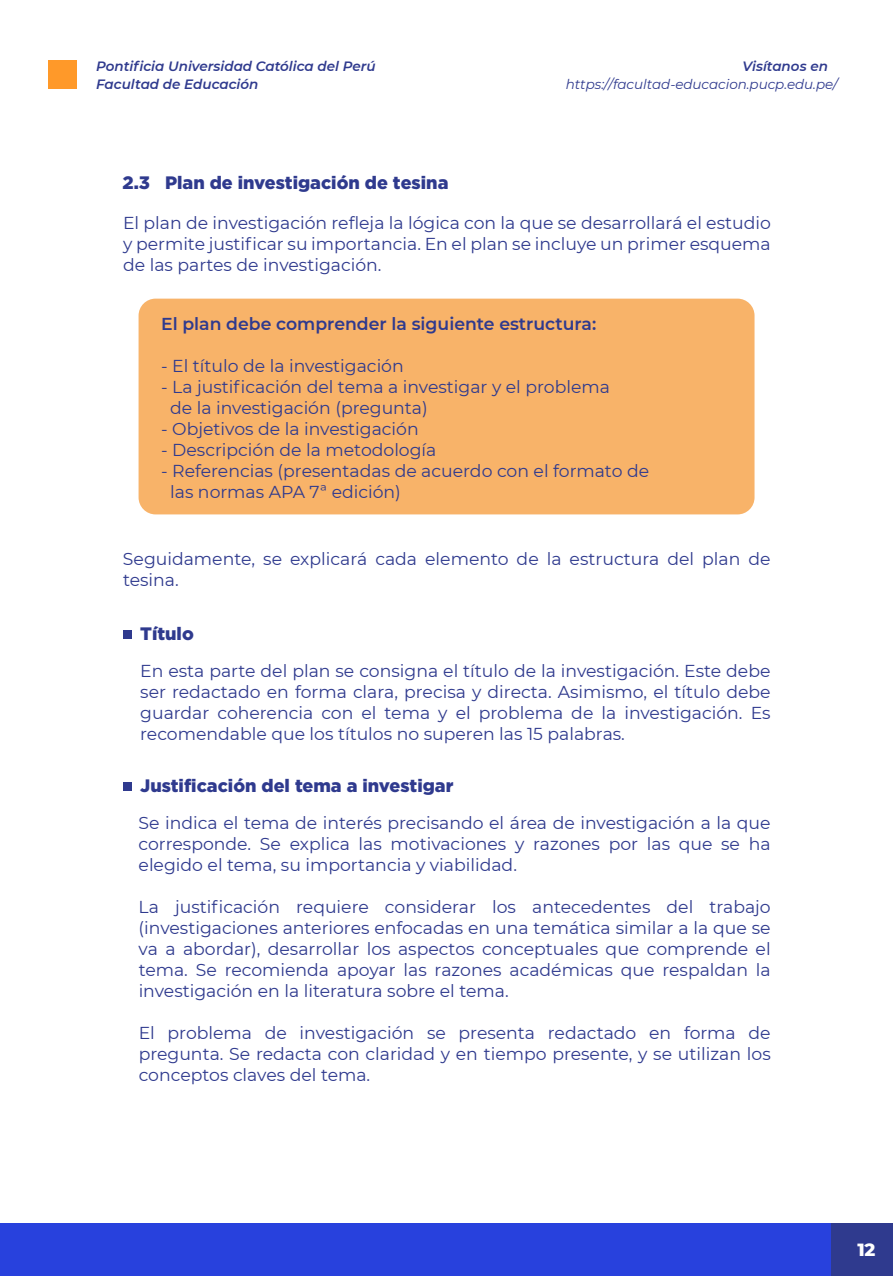
<style>
.page{position:relative;width:893px;height:1276px;background:#fff}
.page>*{position:absolute;margin:0;border:0;box-sizing:border-box;transform-origin:0 0}
.t1{font:900 18px "Gotham";color:#2f3a8e}
.t2{font:800 18px "Montserrat";color:#fff}
.t3{font:17.25px/21px "Montserrat";color:#2f3a8e;text-align:justify}
.t4{font:600 17.25px "Montserrat";color:#2f3a8e}
.t5{font:italic 600 13.5px/18px "Montserrat";color:#2f3a8e}
.t6{font:italic 13.5px "Montserrat";letter-spacing:-.005em;color:#2f3a8e}
</style>
<div class="page">
<div style="left:0;top:1223px;width:893px;height:53px;background:#2841dd"></div>
<div style="left:831px;top:1223px;width:62px;height:53px;background:#2f3a8e"></div>
<div style="left:48px;top:61px;width:28px;height:28px;background:#ff9929"></div>
<div style="left:139px;top:299px;width:615px;height:215px;background:#f8b369;border-radius:17px"></div>
<div style="left:123px;top:630px;width:9px;height:8px;background:#2f3a8e"></div>
<div style="left:123px;top:782px;width:9px;height:8px;background:#2f3a8e"></div>
<p class="t5" style="left:96px;top:56px;width:281px">Pontificia Universidad Católica del Perú<br>Facultad de Educación</p>
<p class="t1" style="left:123px;top:172px;width:327px">2.3 Plan de investigación de tesina</p>
<p class="t5" style="left:742px;top:56px;width:87px">Visítanos en</p>
<p class="t6" style="left:566px;top:75px;width:273px">https://facultad-educacion.pucp.edu.pe/</p>
<p class="t3" style="left:123px;top:212px;width:649px">El plan de investigación refleja la lógica con la que se desarrollará el estudio y permite justificar su importancia. En el plan se incluye un primer esquema de las partes de investigación.</p>
<p class="t4" style="left:161px;top:311px;width:437px">El plan debe comprender la siguiente estructura:</p>
<p class="t3" style="left:161px;top:354px;width:244px">- El título de la investigación</p>
<p class="t3" style="left:170px;top:375px;width:441px;text-indent:-9px">- La justificación del tema a investigar y el problema de la investigación (pregunta)</p>
<p class="t3" style="left:161px;top:417px;width:259px">- Objetivos de la investigación</p>
<p class="t3" style="left:161px;top:438px;width:277px">- Descripción de la metodología</p>
<p class="t3" style="left:170px;top:459px;width:480px;text-indent:-9px">- Referencias (presentadas de acuerdo con el formato de las normas APA 7ª edición)</p>
<p class="t3" style="left:123px;top:547px;width:649px">Seguidamente, se explicará cada elemento de la estructura del plan de tesina.</p>
<p class="t1" style="left:140px;top:623px;width:55px">Título</p>
<p class="t3" style="left:140px;top:660px;width:632px">En esta parte del plan se consigna el título de la investigación. Este debe ser redactado en forma clara, precisa y directa. Asimismo, el título debe guardar coherencia con el tema y el problema de la investigación. Es recomendable que los títulos no superen las 15 palabras.</p>
<p class="t1" style="left:140px;top:775px;width:315px">Justificación del tema a investigar</p>
<p class="t3" style="left:139px;top:812px;width:634px">Se indica el tema de interés precisando el área de investigación a la que corresponde. Se explica las motivaciones y razones por las que se ha elegido el tema, su importancia y viabilidad.</p>
<p class="t3" style="left:139px;top:895px;width:634px">La justificación requiere considerar los antecedentes del trabajo (investigaciones anteriores enfocadas en una temática similar a la que se va a abordar), desarrollar los aspectos conceptuales que comprende el tema. Se recomienda apoyar las razones académicas que respaldan la investigación en la literatura sobre el tema.</p>
<p class="t3" style="left:139px;top:1021px;width:634px">El problema de investigación se presenta redactado en forma de pregunta. Se redacta con claridad y en tiempo presente, y se utilizan los conceptos claves del tema.</p>
<p class="t2" style="left:857px;top:1236px;width:20px">12</p>
</div>
